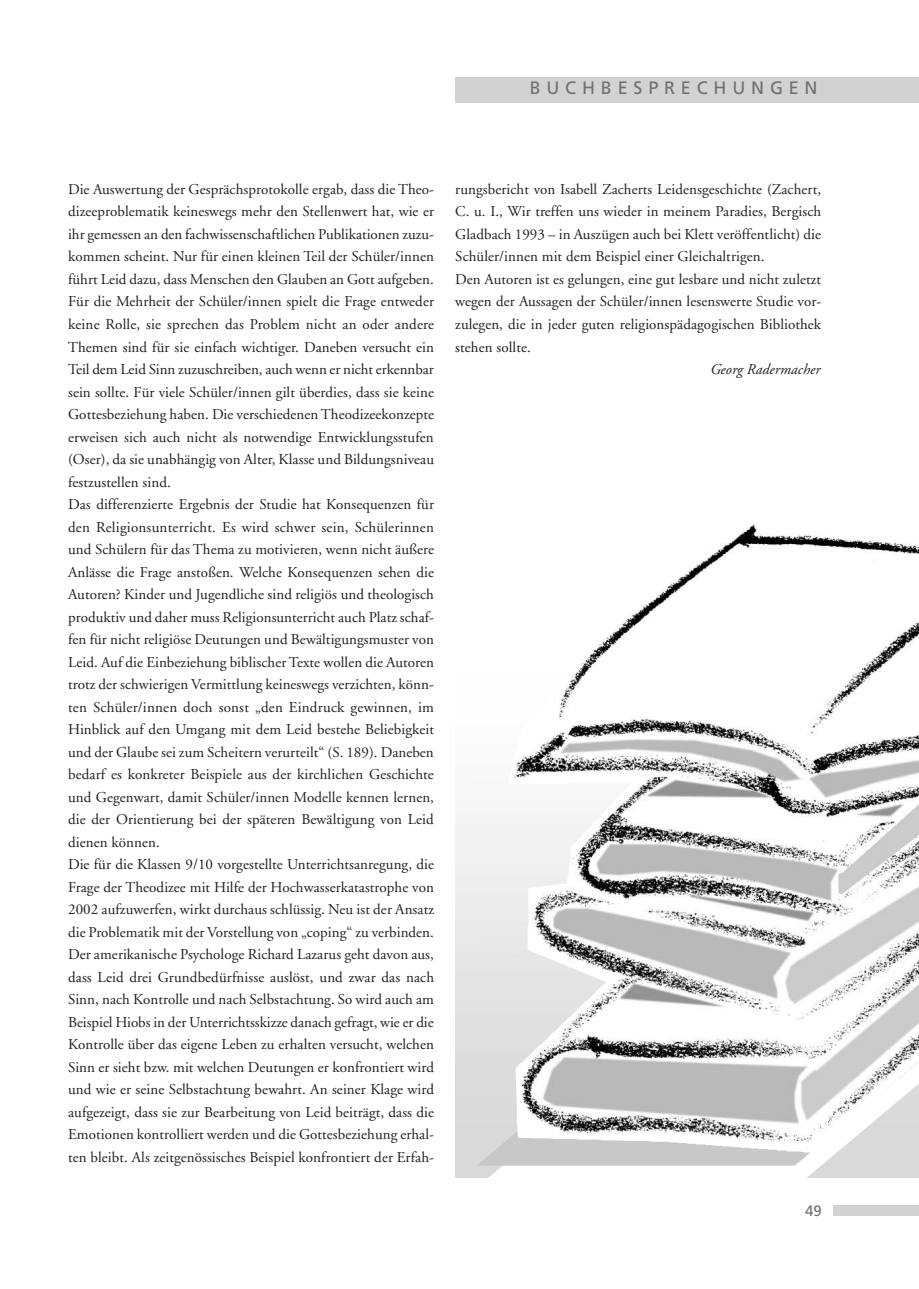
<style>
.page{position:relative;width:919px;height:1289px;background:#fff}
.page>*{position:absolute;margin:0;border:0;box-sizing:border-box;transform-origin:0 0}
.t1{font:18px "Frutiger";letter-spacing:.32em;color:#6f7073}
.t2{font:15px/22.5px "Adobe Garamond";letter-spacing:.005em;color:#231f20}
.t3{font:italic 15px "Adobe Garamond";letter-spacing:.005em;color:#231f20}
.t4{font:15px "Frutiger";color:#6f7073}
</style>
<div class="page">
<div style="left:833px;top:1205px;width:85px;height:10px;background:#d1d2d4"></div>
<img style="left:455px;top:576px;width:463px;height:601px">
<svg style="left:475px;top:1030px;width:443px;height:148px"></svg>
<svg style="left:476px;top:1009px;width:442px;height:156px"></svg>
<div style="left:455px;top:77px;width:463px;height:25px;background:#d1d2d4"></div>
<img style="left:842px;top:666px;width:76px;height:461px">
<p class="t1" style="left:529px;top:77px;width:289px">BUCHBESPRECHUNGEN</p>
<p class="t2" style="left:68px;top:178px;width:367px">Die Auswertung der Gesprächsprotokolle ergab, dass die Theo&shy;dizeeproblematik keineswegs mehr den Stellenwert hat, wie er ihr gemessen an den fachwissenschaftlichen Publikationen zuzu&shy;kommen scheint. Nur für einen kleinen Teil der Schüler/innen führt Leid dazu, dass Menschen den Glauben an Gott aufgeben.<br>Für die Mehrheit der Schüler/innen spielt die Frage entweder keine Rolle, sie sprechen das Problem nicht an oder andere Themen sind für sie einfach wichtiger. Daneben versucht ein Teil dem Leid Sinn zuzuschreiben, auch wenn er nicht erkennbar sein sollte. Für viele Schüler/innen gilt überdies, dass sie keine Gottesbeziehung haben. Die verschiedenen Theodizeekonzepte erweisen sich auch nicht als notwendige Entwicklungsstufen (Oser), da sie unabhängig von Alter, Klasse und Bildungsniveau festzustellen sind.<br>Das differenzierte Ergebnis der Studie hat Konsequenzen für den Religionsunterricht. Es wird schwer sein, Schülerinnen und Schülern für das Thema zu motivieren, wenn nicht äußere Anlässe die Frage anstoßen. Welche Konsequenzen sehen die Autoren? Kinder und Jugendliche sind religiös und theologisch produktiv und daher muss Religionsunterricht auch Platz schaf&shy;fen für nicht religiöse Deutungen und Bewältigungsmuster von Leid. Auf die Einbeziehung biblischer Texte wollen die Autoren trotz der schwierigen Vermittlung keineswegs verzichten, könn&shy;ten Schüler/innen doch sonst „den Eindruck gewinnen, im Hinblick auf den Umgang mit dem Leid bestehe Beliebigkeit und der Glaube sei zum Scheitern verurteilt“ (S. 189). Daneben bedarf es konkreter Beispiele aus der kirchlichen Geschichte und Gegenwart, damit Schüler/innen Modelle kennen lernen, die der Orientierung bei der späteren Bewältigung von Leid dienen können.<br>Die für die Klassen 9/10 vorgestellte Unterrichtsanregung, die Frage der Theodizee mit Hilfe der Hochwasserkatastrophe von 2002 aufzuwerfen, wirkt durchaus schlüssig. Neu ist der Ansatz die Problematik mit der Vorstellung von „coping“ zu verbinden.<br>Der amerikanische Psychologe Richard Lazarus geht davon aus, dass Leid drei Grundbedürfnisse auslöst, und zwar das nach Sinn, nach Kontrolle und nach Selbstachtung. So wird auch am Beispiel Hiobs in der Unterrichtsskizze danach gefragt, wie er die Kontrolle über das eigene Leben zu erhalten versucht, welchen Sinn er sieht bzw. mit welchen Deutungen er konfrontiert wird und wie er seine Selbstachtung bewahrt. An seiner Klage wird aufgezeigt, dass sie zur Bearbeitung von Leid beiträgt, dass die Emotionen kontrolliert werden und die Gottesbeziehung erhal&shy;ten bleibt. Als zeitgenössisches Beispiel konfrontiert der Erfah-</p>
<p class="t2" style="left:455px;top:178px;width:367px">rungsbericht von Isabell Zacherts Leidensgeschichte (Zachert, C. u. I., Wir treffen uns wieder in meinem Paradies, Bergisch Gladbach 1993 – in Auszügen auch bei Klett veröffentlicht) die Schüler/innen mit dem Beispiel einer Gleichaltrigen.<br>Den Autoren ist es gelungen, eine gut lesbare und nicht zuletzt wegen der Aussagen der Schüler/innen lesenswerte Studie vor&shy;zulegen, die in jeder guten religionspädagogischen Bibliothek stehen sollte.</p>
<p class="t3" style="left:709px;top:361px;width:112px">Georg Radermacher</p>
<p class="t4" style="left:805px;top:1201px;width:18px">49</p>
</div>
